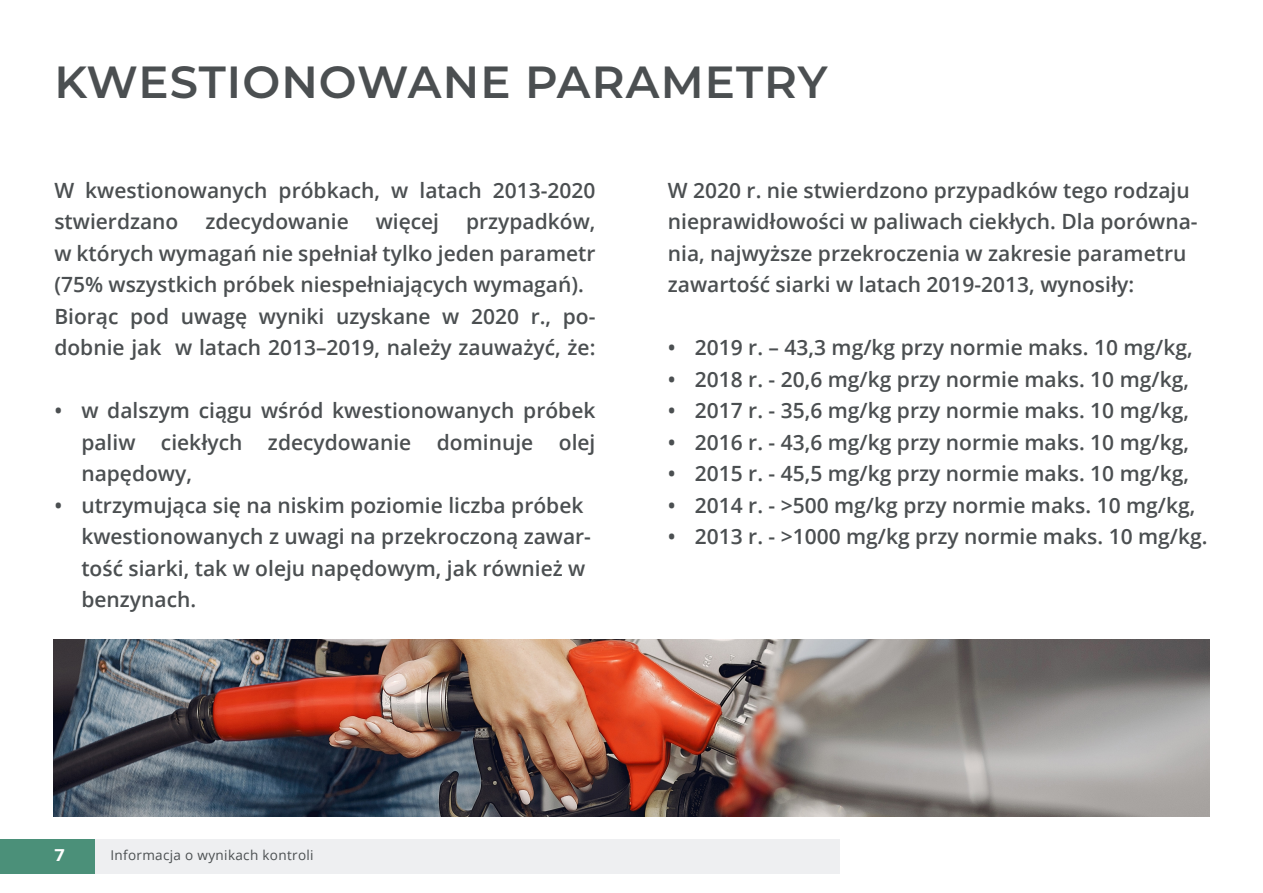
<style>
.page{position:relative;width:1263px;height:893px;background:#fff}
.page>*{position:absolute;margin:0;border:0;box-sizing:border-box;transform-origin:0 0}
.t1{font:600 45px "Montserrat";letter-spacing:.025em;color:#4b4f51}
.Title_Bttom_paragrap{font:600 21px/31.5px "Open Sans";color:#4b4f51}
.t2{font:700 16.5px "Open Sans";color:#fff;scale:1.1 1}
.t3{font:13.5px "Open Sans";letter-spacing:.025em;color:#4b4f51}
</style>
<div class="page">
<div style="left:0;top:839px;width:95px;height:34px;background:#4b9079"></div>
<div style="left:95px;top:839px;width:744px;height:34px;background:#eeeff1"></div>
<img style="left:54px;top:639px;width:1155px;height:177px">
<p class="t1" style="left:54px;top:50px;width:775px">KWESTIONOWANE PARAMETRY</p>
<p class="Title_Bttom_paragrap" style="left:54px;top:174px;width:543px">W kwestionowanych próbkach, w latach 2013-2020 stwierdzano</p>
<p class="Title_Bttom_paragrap" style="left:54px;top:205px;width:543px;text-align:justify;text-indent:412px">przypadków, w których wymagań nie spełniał tylko jeden parametr (75% wszystkich próbek niespełniających wymagań).</p>
<p class="Title_Bttom_paragrap" style="left:54px;top:300px;width:543px">Biorąc pod uwagę wyniki uzyskane w 2020 r., po&shy;dobnie jak w latach 2013–2019, należy zauważyć, że:</p>
<p class="Title_Bttom_paragrap" style="left:205px;top:205px;width:145px">zdecydowanie</p>
<p class="Title_Bttom_paragrap" style="left:376px;top:205px;width:65px">więcej</p>
<p class="Title_Bttom_paragrap" style="left:81px;top:394px;width:516px;text-align:justify;text-indent:-27px">• w dalszym ciągu wśród kwestionowanych próbek paliw ciekłych zdecydowanie dominuje olej napędowy,</p>
<p class="Title_Bttom_paragrap" style="left:81px;top:489px;width:511px;text-indent:-27px">• utrzymująca się na niskim poziomie liczba próbek kwestionowanych z uwagi na przekroczoną zawar&shy;tość siarki, tak w oleju napędowym, jak również w benzynach.</p>
<p class="Title_Bttom_paragrap" style="left:668px;top:174px;width:531px">W 2020 r. nie stwierdzono przypadków tego rodzaju nieprawidłowości w paliwach ciekłych. Dla porówna&shy;nia, najwyższe przekroczenia w zakresie parametru zawartość siarki w latach 2019-2013, wynosiły:</p>
<p class="Title_Bttom_paragrap" style="left:668px;top:331px;width:526px">• 2019 r. – 43,3 mg/kg przy normie maks. 10 mg/kg,</p>
<p class="Title_Bttom_paragrap" style="left:668px;top:363px;width:523px">• 2018 r. - 20,6 mg/kg przy normie maks. 10 mg/kg,</p>
<p class="Title_Bttom_paragrap" style="left:668px;top:394px;width:523px">• 2017 r. - 35,6 mg/kg przy normie maks. 10 mg/kg,</p>
<p class="Title_Bttom_paragrap" style="left:668px;top:426px;width:523px">• 2016 r. - 43,6 mg/kg przy normie maks. 10 mg/kg,</p>
<p class="Title_Bttom_paragrap" style="left:668px;top:457px;width:523px">• 2015 r. - 45,5 mg/kg przy normie maks. 10 mg/kg,</p>
<p class="Title_Bttom_paragrap" style="left:668px;top:489px;width:529px">• 2014 r. - &gt;500 mg/kg przy normie maks. 10 mg/kg,</p>
<p class="Title_Bttom_paragrap" style="left:668px;top:520px;width:541px">• 2013 r. - &gt;1000 mg/kg przy normie maks. 10 mg/kg.</p>
<p class="t2" style="left:54px;top:843px;width:11px">7</p>
<p class="t3" style="left:110px;top:846px;width:205px">Informacja o wynikach kontroli</p>
</div>
